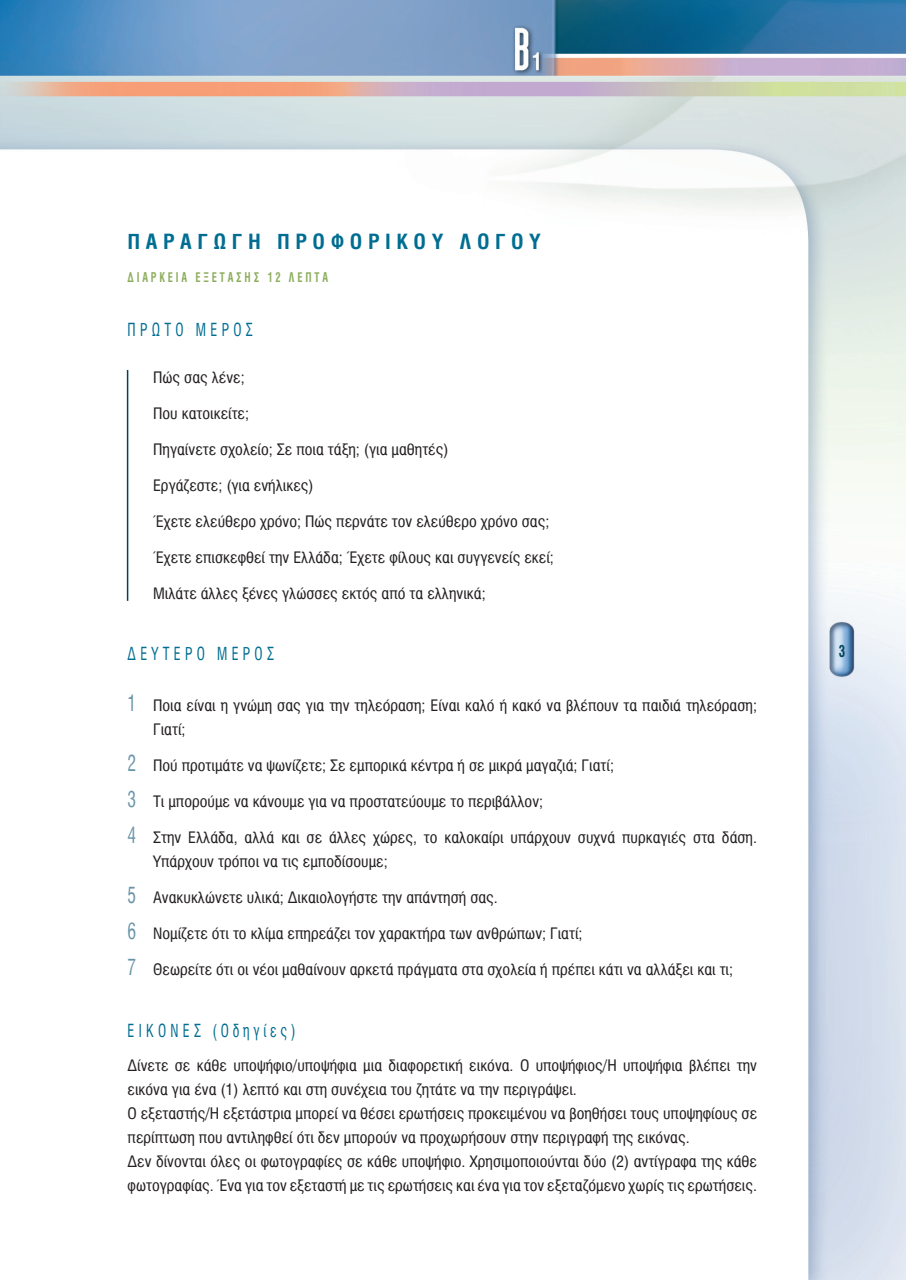
<style>
.page{position:relative;width:906px;height:1280px;background:#fff}
.page>*{position:absolute;margin:0;border:0;box-sizing:border-box;transform-origin:0 0}
.t1{font:700 21px "Mg Helvetica Cond";letter-spacing:.25em;color:#006d92;scale:1.05 1}
.t2{font:18px "Mg Helvetica Cond";letter-spacing:.3em;color:#006d92;scale:.8 1}
.t3{font:18px "Mg Helvetica Cond";letter-spacing:.28em;color:#006d92;scale:.8 1}
.t4{font:700 16.5px "Mg Helvetica Cond";color:#004358;scale:.8 1}
.t5{font:15.75px/24px "Mg Helvetica Cond";color:#231f20;scale:1.05 1}
.t6{font:700 13.5px "Mg Helvetica Cond";letter-spacing:.26em;color:#8eae5f;scale:.8 1}
.s1{font-size:22.5px;color:#6894a8}
</style>
<div class="page">
<img style="left:0;top:0;width:906px;height:1280px">
<hr style="left:127px;top:370px;width:1px;height:231px;background:#004358">
<h1 class="t1" style="left:128px;top:230px;width:395px">ΠΑΡΑΓΩΓΗ ΠΡΟΦΟΡΙΚΟΥ ΛΟΓΟΥ</h1>
<p class="t6" style="left:128px;top:269px;width:252px">ΔΙΑΡΚΕΙΑ ΕΞΕΤΑΣΗΣ 12 ΛΕΠΤΑ</p>
<p class="t2" style="left:128px;top:320px;width:158px">ΠΡΩΤΟ ΜΕΡΟΣ</p>
<p class="t5" style="left:153px;top:365px;width:89px">Πώς σας λένε;</p>
<p class="t5" style="left:153px;top:401px;width:93px">Που κατοικείτε;</p>
<p class="t5" style="left:153px;top:437px;width:283px">Πηγαίνετε σχολείο; Σε ποια τάξη; (για μαθητές)</p>
<p class="t5" style="left:153px;top:473px;width:154px">Εργάζεστε; (για ενήλικες)</p>
<p class="t5" style="left:153px;top:509px;width:379px">Έχετε ελεύθερο χρόνο; Πώς περνάτε τον ελεύθερο χρόνο σας;</p>
<p class="t5" style="left:153px;top:545px;width:383px">Έχετε επισκεφθεί την Ελλάδα; Έχετε φίλους και συγγενείς εκεί;</p>
<p class="t5" style="left:153px;top:581px;width:318px">Μιλάτε άλλες ξένες γλώσσες εκτός από τα ελληνικά;</p>
<p class="t2" style="left:128px;top:644px;width:185px">ΔΕΥΤΕΡΟ ΜΕΡΟΣ</p>
<p class="t5" style="left:153px;top:694px;width:576px;text-indent:-26px"><span class="s1">1</span> Ποια είναι η γνώμη σας για την τηλεόραση; Είναι καλό ή κακό να βλέπουν τα παιδιά τηλεόραση;<br>Γιατί;</p>
<p class="t5" style="left:128px;top:754px;width:465px"><span class="s1">2</span> Πού προτιμάτε να ψωνίζετε; Σε εμπορικά κέντρα ή σε μικρά μαγαζιά; Γιατί;</p>
<p class="t5" style="left:128px;top:790px;width:397px"><span class="s1">3</span> Τι μπορούμε να κάνουμε για να προστατεύουμε το περιβάλλον;</p>
<p class="t5" style="left:153px;top:826px;width:577px;text-indent:-26px"><span class="s1">4</span> Στην Ελλάδα, αλλά και σε άλλες χώρες, το καλοκαίρι υπάρχουν συχνά πυρκαγιές στα δάση.<br>Υπάρχουν τρόποι να τις εμποδίσουμε;</p>
<p class="t5" style="left:128px;top:886px;width:354px"><span class="s1">5</span> Ανακυκλώνετε υλικά; Δικαιολογήστε την απάντησή σας.</p>
<p class="t5" style="left:128px;top:922px;width:435px"><span class="s1">6</span> Νομίζετε ότι το κλίμα επηρεάζει τον χαρακτήρα των ανθρώπων; Γιατί;</p>
<p class="t5" style="left:128px;top:958px;width:578px"><span class="s1">7</span> Θεωρείτε ότι οι νέοι μαθαίνουν αρκετά πράγματα στα σχολεία ή πρέπει κάτι να αλλάξει και τι;</p>
<p class="t3" style="left:128px;top:1020px;width:211px">ΕΙΚΟΝΕΣ (Οδηγίες)</p>
<p class="t5" style="left:128px;top:1054px;width:601px">Δίνετε σε κάθε υποψήφιο/υποψήφια μια διαφορετική εικόνα. Ο υποψήφιος/Η υποψήφια βλέπει την εικόνα για ένα (1) λεπτό και στη συνέχεια του ζητάτε να την περιγράψει.<br>Ο εξεταστής/Η εξετάστρια μπορεί να θέσει ερωτήσεις προκειμένου να βοηθήσει τους υποψηφίους σε περίπτωση που αντιληφθεί ότι δεν μπορούν να προχωρήσουν στην περιγραφή της εικόνας.<br>Δεν δίνονται όλες οι φωτογραφίες σε κάθε υποψήφιο. Χρησιμοποιούνται δύο (2) αντίγραφα της κάθε φωτογραφίας. Ένα για τον εξεταστή με τις ερωτήσεις και ένα για τον εξεταζόμενο χωρίς τις ερωτήσεις.</p>
<p class="t4" style="left:838px;top:642px;width:10px">3</p>
</div>
